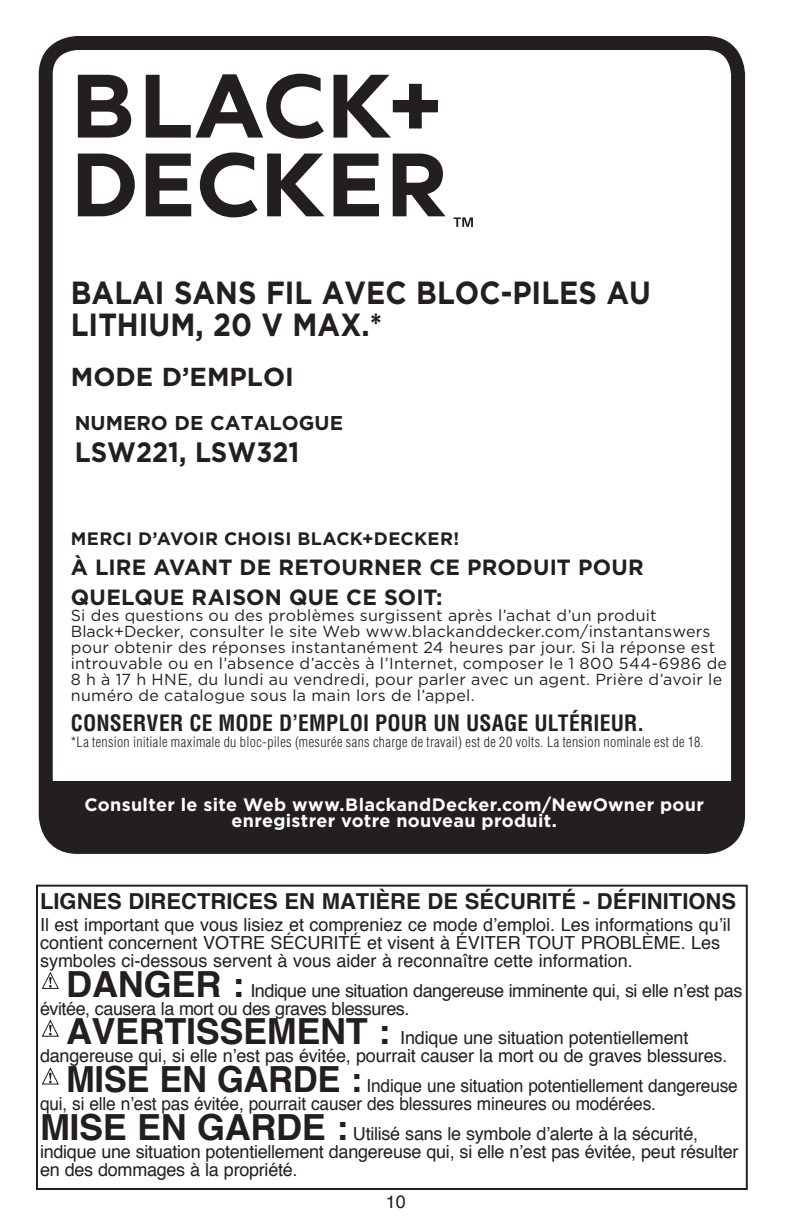
<style>
.page{position:relative;width:792px;height:1224px;background:#fff}
.page>*{position:absolute;margin:0;border:0;box-sizing:border-box;transform-origin:0 0}
.t1{font:700 32px/32px "Gotham";color:#231f20;scale:.9 1}
.t2{font:700 28px "Gotham";color:#231f20;scale:.92 1}
.t3{font:700 26px "Gotham";color:#231f20}
.t4{font:700 22px/30px "Gotham";letter-spacing:.01em;color:#231f20}
.t5{font:700 22px "Helvetica";color:#231f20}
.t6{font:700 condensed 22px "Helvetica LT Std";letter-spacing:.01em;color:#231f20}
.t7{font:700 20px "Gotham";color:#231f20}
.t8{font:18px/18px "Helvetica";letter-spacing:-.01em;color:#231f20}
.t9{font:18px/18px "Helvetica";letter-spacing:-.01em;color:#231f20;scale:.96 1}
.t10{font:700 18px/16px "Gotham";letter-spacing:.015em;color:#fff;text-align:center}
.t11{font:700 18px "Gotham";letter-spacing:.015em;color:#231f20}
.t12{font:16px/16px "Gotham";letter-spacing:.015em;color:#231f20}
.t13{font:300 condensed 14px "Helvetica LT Std";letter-spacing:.025em;color:#231f20}
.s1{font-weight:700;font-size:36px}
</style>
<div class="page">
<div style="left:49px;top:781px;width:684px;height:59px;background:#231f20"></div>
<div style="left:39px;top:36px;width:706px;height:818px;border:14px solid #231f20;border-radius:32px"></div>
<svg style="left:78px;top:74px;width:368px;height:143px"></svg>
<svg style="left:454px;top:217px;width:19px;height:10px"></svg>
<svg style="left:41px;top:971px;width:18px;height:18px"></svg>
<svg style="left:41px;top:1019px;width:18px;height:18px"></svg>
<svg style="left:41px;top:1067px;width:18px;height:18px"></svg>
<div style="left:36px;top:885px;width:712px;height:305px;border:2px solid #231f20"></div>
<h1 class="t1" style="left:71px;top:277px;width:646px">BALAI SANS FIL AVEC BLOC-PILES AU<br>LITHIUM, 20 V MAX.*</h1>
<h3 class="t3" style="left:71px;top:359px;width:225px">MODE D’EMPLOI</h3>
<p class="t7" style="left:75px;top:410px;width:270px">NUMERO DE CATALOGUE</p>
<h2 class="t2" style="left:75px;top:433px;width:245px">LSW221, LSW321</h2>
<p class="t11" style="left:71px;top:526px;width:390px">MERCI D’AVOIR CHOISI BLACK+DECKER!</p>
<p class="t4" style="left:71px;top:552px;width:575px">À LIRE AVANT DE RETOURNER CE PRODUIT POUR<br>QUELQUE RAISON QUE CE SOIT:</p>
<p class="t12" style="left:71px;top:607px;width:658px">Si des questions ou des problèmes surgissent après l’achat d’un produit Black+Decker, consulter le site Web www.blackanddecker.com/instantanswers pour obtenir des réponses instantanément 24 heures par jour. Si la réponse est introuvable ou en l’absence d’accès à l’Internet, composer le 1 800 544-6986 de 8 h à 17 h HNE, du lundi au vendredi, pour parler avec un agent. Prière d’avoir le numéro de catalogue sous la main lors de l’appel.</p>
<p class="t6" style="left:71px;top:709px;width:575px">CONSERVER CE MODE D’EMPLOI POUR UN USAGE ULTÉRIEUR.</p>
<p class="t13" style="left:71px;top:733px;width:634px">*La tension initiale maximale du bloc-piles (mesurée sans charge de travail) est de 20 volts. La tension nominale est de 18.</p>
<p class="t10" style="left:85px;top:797px;width:621px">Consulter le site Web www.BlackandDecker.com/NewOwner pour enregistrer votre nouveau produit.</p>
<p class="t5" style="left:40px;top:884px;width:698px">LIGNES DIRECTRICES EN MATIÈRE DE SÉCURITÉ - DÉFINITIONS</p>
<p class="t8" style="left:40px;top:916px;width:692px">Il est important que vous lisiez et compreniez ce mode d’emploi. Les informations qu’il contient concernent VOTRE SÉCURITÉ et visent à ÉVITER TOUT PROBLÈME. Les symboles ci-dessous servent à vous aider à reconnaître cette information.</p>
<p class="t8" style="left:40px;top:982px;width:704px;text-indent:26px"><span class="s1">DANGER :</span> Indique une situation dangereuse imminente qui, si elle n’est pas évitée, causera la mort ou des graves blessures.</p>
<p class="t8" style="left:40px;top:1030px;width:689px;text-indent:26px"><span class="s1">AVERTISSEMENT :</span> Indique une situation potentiellement dangereuse qui, si elle n’est pas évitée, pourrait causer la mort ou de graves blessures.</p>
<p class="t9" style="left:40px;top:1077px;width:728px;text-indent:26px"><span class="s1">MISE EN GARDE :</span> Indique une situation potentiellement dangereuse qui, si elle n’est pas évitée, pourrait causer des blessures mineures ou modérées.</p>
<p class="t8" style="left:40px;top:1125px;width:700px"><span class="s1">MISE EN GARDE :</span> Utilisé sans le symbole d’alerte à la sécurité, indique une situation potentiellement dangereuse qui, si elle n’est pas évitée, peut résulter en des dommages à la propriété.</p>
<p class="t8" style="left:386px;top:1193px;width:22px">10</p>
</div>
